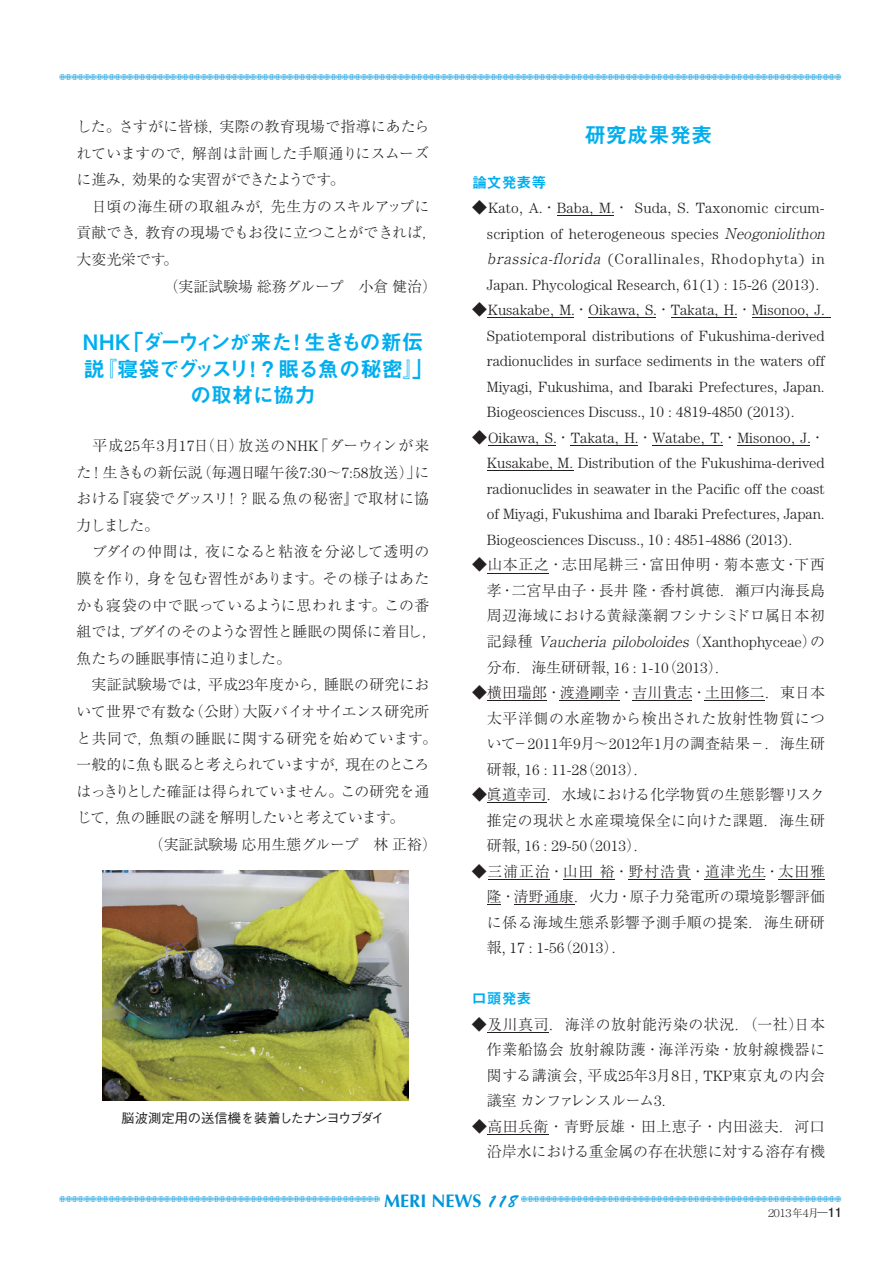
<style>
.page{position:relative;width:893px;height:1263px;background:#fff}
.page>*{position:absolute;margin:0;border:0;box-sizing:border-box;transform-origin:0 0}
.t1{font:21.3px/26.5px "Midashi Go Pro MB31";letter-spacing:-.035em;color:#00aeef;text-align:center}
.t2{font:700 18px "Optima";color:#0095d9}
.t3{font:300 14.85px/25.5px "Ryumin Pro";letter-spacing:.01em;color:#231f20;text-align:justify}
.t4{font:300 14.85px/25.5px "Century";color:#231f20;text-align:justify}
.t5{font:300 14.85px "Ryumin Pro";letter-spacing:-.03em;color:#231f20}
.t6{font:300 14.85px "Ryumin Pro";letter-spacing:-.02em;color:#231f20}
.t7{font:300 14.85px "Ryumin Pro";letter-spacing:.04em;color:#231f20}
.t8{font:300 14.85px "Ryumin Pro";letter-spacing:.035em;color:#231f20}
.t9{font:14.85px "Midashi Go Pro MB31";color:#00aeef}
.t10{font:500 13.35px "Gothic BBB Pro";letter-spacing:-.01em;color:#231f20}
.t11{font:10.65px "Kazarikei Atype";color:#0095d9}
.t12{font:300 10.65px "Ryumin Pro";letter-spacing:-.375em;color:#231f20}
.s1{font-family:"Century"}
.s2{font-family:"Ryumin Pro"}
.s3{font-family:"Ryumin Pro";font-style:italic}
.s4{font-style:italic}
.s5{font-family:"Brush Script";font-weight:400}
.s6{font-family:"Futo Go B101 Pro";font-weight:700;font-size:12.75px}
</style>
<div class="page">
<hr style="left:557px;top:215px;width:54px;height:1px;background:#231f20">
<hr style="left:498px;top:318px;width:73px;height:1px;background:#231f20">
<hr style="left:589px;top:318px;width:64px;height:1px;background:#231f20">
<hr style="left:671px;top:318px;width:63px;height:1px;background:#231f20">
<hr style="left:752px;top:318px;width:78px;height:1px;background:#231f20">
<hr style="left:498px;top:445px;width:55px;height:1px;background:#231f20">
<hr style="left:571px;top:445px;width:64px;height:1px;background:#231f20">
<hr style="left:653px;top:445px;width:67px;height:1px;background:#231f20">
<hr style="left:737px;top:445px;width:70px;height:1px;background:#231f20">
<hr style="left:487px;top:471px;width:86px;height:1px;background:#231f20">
<hr style="left:487px;top:573px;width:47px;height:1px;background:#231f20">
<svg style="left:534px;top:573px;width:14px;height:1px"></svg>
<svg style="left:487px;top:700px;width:15px;height:1px"></svg>
<hr style="left:502px;top:700px;width:30px;height:1px;background:#231f20">
<svg style="left:532px;top:700px;width:14px;height:1px"></svg>
<hr style="left:560px;top:700px;width:45px;height:1px;background:#231f20">
<svg style="left:605px;top:700px;width:14px;height:1px"></svg>
<hr style="left:633px;top:700px;width:45px;height:1px;background:#231f20">
<svg style="left:678px;top:700px;width:14px;height:1px"></svg>
<hr style="left:705px;top:700px;width:60px;height:1px;background:#231f20">
<svg style="left:487px;top:802px;width:15px;height:1px"></svg>
<hr style="left:502px;top:802px;width:45px;height:1px;background:#231f20">
<svg style="left:488px;top:879px;width:15px;height:1px"></svg>
<hr style="left:503px;top:879px;width:32px;height:1px;background:#231f20">
<svg style="left:535px;top:879px;width:14px;height:1px"></svg>
<hr style="left:563px;top:879px;width:31px;height:1px;background:#231f20">
<svg style="left:594px;top:879px;width:20px;height:1px"></svg>
<hr style="left:629px;top:879px;width:47px;height:1px;background:#231f20">
<svg style="left:676px;top:879px;width:14px;height:1px"></svg>
<hr style="left:705px;top:879px;width:47px;height:1px;background:#231f20">
<svg style="left:752px;top:879px;width:13px;height:1px"></svg>
<hr style="left:779px;top:879px;width:46px;height:1px;background:#231f20">
<svg style="left:487px;top:904px;width:14px;height:1px"></svg>
<hr style="left:514px;top:904px;width:60px;height:1px;background:#231f20">
<hr style="left:487px;top:1032px;width:62px;height:1px;background:#231f20">
<hr style="left:487px;top:1134px;width:62px;height:1px;background:#231f20">
<img style="left:102px;top:871px;width:306px;height:229px">
<p class="t11" style="left:59px;top:71px;width:783px">,,,,,,,,,,,,,,,,,,,,,,,,,,,,,,,,,,,,,,,,,,,,,,,,,,,,,,,,,,,,,,,,,,,,,,,,,,,,,,,,,,,,,,,,,,,,,,,,,,,,,,,,,,,,,,,,,,,,,,,,,,,,,,,</p>
<p class="t3" style="left:77px;top:112px;width:354px;line-height:26.5px">した。さすがに皆様，実際の教育現場で指導にあたられていますので，解剖は計画した手順通りにスムーズに進み，効果的な実習ができたようです。</p>
<p class="t8" style="left:92px;top:195px;width:339px">日頃の海生研の取組みが，先生方のスキルアップに</p>
<p class="t3" style="left:77px;top:219px;width:362px">貢献でき，教育の現場でもお役に立つことができれば，</p>
<p class="t3" style="left:77px;top:246px;width:103px">大変光栄です。</p>
<p class="t3" style="left:164px;top:272px;width:275px">（実証試験場総務グループ　小倉健治）</p>
<h1 class="t1" style="left:83px;top:326px;width:352px">NHK「ダーウィンが来た！生きもの新伝説『寝袋でグッスリ！？眠る魚の秘密』」の取材に協力</h1>
<p class="t3" style="left:77px;top:431px;width:354px;line-height:26.5px;text-indent:16px">平成<span class="s1">25</span>年<span class="s1">3</span>月<span class="s1">17</span>日（日）放送の<span class="s1">NHK</span>「ダーウィンが来た！生きもの新伝説（毎週日曜午後<span class="s1">7:30</span>〜<span class="s1">7:58</span>放送）」における『寝袋でグッスリ！？眠る魚の秘密』で取材に協力しました。</p>
<p class="t3" style="left:77px;top:537px;width:362px;line-height:26.5px;text-align:left;text-indent:16px">ブダイの仲間は，夜になると粘液を分泌して透明の膜を作り，身を包む習性があります。その様子はあたかも寝袋の中で眠っているように思われます。この番組では，ブダイのそのような習性と睡眠の関係に着目し，魚たちの睡眠事情に迫りました。</p>
<p class="t3" style="left:92px;top:671px;width:339px">実証試験場では，平成<span class="s1">23</span>年度から，睡眠の研究にお</p>
<p class="t3" style="left:77px;top:697px;width:354px">いて世界で有数な（公財）大阪バイオサイエンス研究所</p>
<p class="t7" style="left:77px;top:726px;width:362px">と共同で，魚類の睡眠に関する研究を始めています。</p>
<p class="t5" style="left:77px;top:753px;width:354px">一般的に魚も眠ると考えられていますが，現在のところ</p>
<p class="t6" style="left:77px;top:779px;width:354px">はっきりとした確証は得られていません。この研究を通</p>
<p class="t3" style="left:77px;top:804px;width:329px">じて，魚の睡眠の謎を解明したいと考えています。</p>
<p class="t3" style="left:149px;top:830px;width:290px">（実証試験場応用生態グループ　林正裕）</p>
<h1 class="t1" style="left:585px;top:119px;width:129px">研究成果発表</h1>
<p class="t9" style="left:472px;top:170px;width:76px">論文発表等</p>
<p class="t4" style="left:487px;top:197px;width:344px;text-align:left;text-indent:-15px"><span class="s2">◆</span>Kato, A.<span class="s2">・</span>Baba, M.<span class="s2">・</span> Suda, S. Taxonomic circum&shy;scription of heterogeneous species <span class="s3">Neogoniolithon brassica-florida</span>(Corallinales, Rhodophyta) in Japan. Phycological Research, 61(1) : 15-26 (2013).</p>
<p class="t4" style="left:487px;top:299px;width:340px;text-indent:-15px"><span class="s2">◆</span>Kusakabe, M.<span class="s2">・</span>Oikawa, S.<span class="s2">・</span>Takata, H.<span class="s2">・</span>Misonoo, J.<br>Spatiotemporal distributions of Fukushima-derived radionuclides in surface sediments in the waters off Miyagi, Fukushima, and Ibaraki Prefectures, Japan.<br>Biogeosciences Discuss., 10 : 4819-4850 (2013).</p>
<p class="t4" style="left:487px;top:426px;width:340px;text-indent:-15px"><span class="s2">◆</span>Oikawa, S.<span class="s2">・</span>Takata, H.<span class="s2">・</span>Watabe, T.<span class="s2">・</span>Misonoo, J.<span class="s2">・</span>Kusakabe, M. Distribution of the Fukushima-derived radionuclides in seawater in the Pacific off the coast of Miyagi, Fukushima and Ibaraki Prefectures, Japan.<br>Biogeosciences Discuss., 10 : 4851-4886 (2013).</p>
<p class="t3" style="left:487px;top:551px;width:340px;text-indent:-15px">◆山本正之・志田尾耕三・富田伸明・菊本憲文・下西孝・二宮早由子・長井隆・香村眞徳．瀬戸内海長島周辺海域における黄緑藻網フシナシミドロ属日本初記録種 <span class="s4">Vaucheria piloboloides</span>（ <span class="s1">X a n t h o p hy c e a e</span> ）の</p>
<p class="t4" style="left:487px;top:656px;width:245px"><span class="s2">分布．海生研研報</span>, 16 : 1-10<span class="s2">（</span>2013<span class="s2">）．</span></p>
<p class="t3" style="left:487px;top:678px;width:340px;text-indent:-15px">◆横田瑞郎・渡邉剛幸・吉川貴志・土田修二．東日本太平洋側の水産物から検出された放射性物質について－<span class="s1">2011</span>年<span class="s1">9</span>月〜<span class="s1">2012</span>年<span class="s1">1</span>月の調査結果－．海生研</p>
<p class="t4" style="left:487px;top:758px;width:163px"><span class="s2">研報</span>, 16 : 11-28<span class="s2">（</span>2013<span class="s2">）．</span></p>
<p class="t3" style="left:472px;top:781px;width:354px;text-align:right">◆眞道幸司．水域における化学物質の生態影響リスク推定の現状と水産環境保全に向けた課題．海生研</p>
<p class="t4" style="left:487px;top:834px;width:163px"><span class="s2">研報</span>, 16 : 29-50<span class="s2">（</span>2013<span class="s2">）．</span></p>
<p class="t3" style="left:487px;top:857px;width:340px;text-indent:-15px">◆三浦正治・山田裕・野村浩貴・道津光生・太田雅隆・清野通康．火力・原子力発電所の環境影響評価に係る海域生態系影響予測手順の提案．海生研研</p>
<p class="t4" style="left:487px;top:936px;width:133px"><span class="s2">報</span>, 17 : 1-56<span class="s2">（</span>2013<span class="s2">）</span>.</p>
<p class="t9" style="left:472px;top:987px;width:61px">口頭発表</p>
<p class="t3" style="left:487px;top:1010px;width:340px;text-indent:-15px">◆及川真司．海洋の放射能汚染の状況．（一社）日本作業船協会放射線防護・海洋汚染・放射線機器に関する講演会<span class="s1">,</span> 平成<span class="s1">25</span>年<span class="s1">3</span>月<span class="s1">8</span>日<span class="s1">, TKP</span>東京丸の内会議室カンファレンスルーム<span class="s1">3.</span></p>
<p class="t3" style="left:472px;top:1112px;width:354px;text-align:right">◆高田兵衛・青野辰雄・田上恵子・内田滋夫．河口沿岸水における重金属の存在状態に対する溶存有機</p>
<p class="t11" style="left:60px;top:1193px;width:783px">,,,,,,,,,,,,,,,,,,,,,,,,,,,,,,,,,,,,,,,,,,,,,,,,,,,,,,,,,,,,,,,,,,,,,,,,,,,,,,,,,,,,,,,,,,,,,,,,,,,,,,,,,,,,,,,,,,,,,,,,,,,,,,,</p>
<p class="t10" style="left:122px;top:1107px;width:264px">脳波測定用の送信機を装着したナンヨウブダイ</p>
<p class="t2" style="left:384px;top:1190px;width:135px">MERI NEWS <span class="s5">118</span></p>
<p class="t12" style="left:766px;top:1204px;width:78px">２０１３年４月—<span class="s6">1 1</span></p>
</div>
